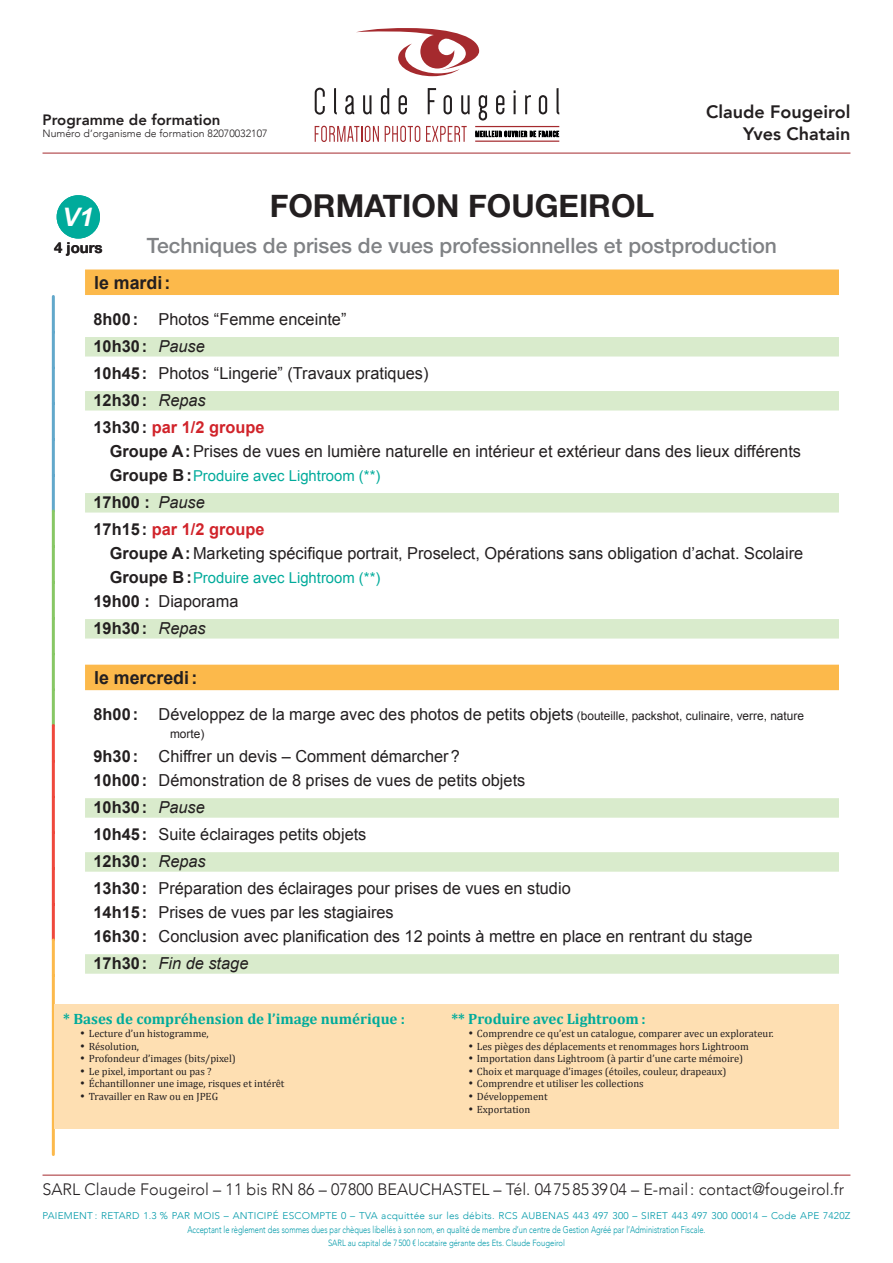
<style>
.page{position:relative;width:893px;height:1263px;background:#fff}
.page>*{position:absolute;margin:0;border:0;box-sizing:border-box;transform-origin:0 0}
.t1{font:700 31.5px "Helvetica Neue";color:#231f20}
._02-Vx{font:italic 700 25.5px "Arial";color:#fff}
.t2{font:500 21px "Helvetica Neue";color:#808285}
.t3{font:800 18px/21.6px "Avenir";color:#231f20;text-align:right}
.Jour{font:700 18px "Arial";color:#231f20}
._01-Heure___descript{font:16.5px "Arial";color:#231f20}
.t4{font:300 16.5px "Avenir";color:#231f20}
._01-Heure___Descript{font:700 16.5px "Arial";color:#231f20}
._01-Heure___descript-2{font:700 16.5px "Arial";color:#d1232a}
._01-Heure___Descript-2{font:italic 16.5px "Arial";color:#231f20}
._01-Heure___Descript-3{font:15px "Arial";color:#00ab9b}
._01-Titre{font:700 15px "Cambria";color:#00ab9b}
.t5{font:800 15px "Avenir";color:#231f20}
.t6{font:700 15px "Helvetica Neue";color:#231f20}
._01-Heure___descript-3{font:12px "Arial";color:#231f20}
.t7{font:10.5px "Cambria";color:#231f20}
.t8{font:300 10.5px "Avenir";color:#231f20}
.t9{font:300 9.75px/13.8px "Avenir";color:#0099a9;text-align:center}
.t10{font:300 9px "Avenir";color:#0099a9;scale:.85 1}
.s1{font-weight:700}
.s2{font-weight:400;font-style:italic}
.s3{color:#231f20}
.s4{font-weight:700;font-size:16.5px;color:#231f20}
.s5{font-size:12px}
.s6{font-weight:700;font-style:normal}
</style>
<div class="page">
<hr style="left:43px;top:153px;width:807px;height:1px;background:#a52a2e">
<hr style="left:43px;top:1175px;width:807px;height:1px;background:#a52a2e">
<svg style="left:52px;top:296px;width:3px;height:858px;background:#b8a178"></svg>
<div style="left:85px;top:269px;width:754px;height:26px;background:#fcb94b"></div>
<div style="left:85px;top:337px;width:754px;height:19px;background:#d9ebcc"></div>
<div style="left:85px;top:391px;width:754px;height:19px;background:#d9ebcc"></div>
<div style="left:85px;top:493px;width:754px;height:19px;background:#d9ebcc"></div>
<div style="left:85px;top:619px;width:754px;height:19px;background:#d9ebcc"></div>
<div style="left:85px;top:665px;width:754px;height:25px;background:#fcb94b"></div>
<div style="left:85px;top:798px;width:754px;height:20px;background:#d9ebcc"></div>
<div style="left:85px;top:852px;width:754px;height:20px;background:#d9ebcc"></div>
<div style="left:85px;top:954px;width:754px;height:20px;background:#d9ebcc"></div>
<div style="left:55px;top:1004px;width:784px;height:124px;background:#fedfb2"></div>
<div style="left:57px;top:195px;width:43px;height:44px;background:#00ab9b;border-radius:50%"></div>
<svg style="left:315px;top:88px;width:10px;height:27px"></svg>
<svg style="left:334px;top:88px;width:3px;height:26px"></svg>
<svg style="left:345px;top:95px;width:9px;height:19px"></svg>
<svg style="left:363px;top:95px;width:8px;height:19px"></svg>
<svg style="left:381px;top:88px;width:8px;height:26px"></svg>
<svg style="left:399px;top:95px;width:8px;height:19px"></svg>
<svg style="left:428px;top:88px;width:8px;height:26px"></svg>
<svg style="left:444px;top:95px;width:8px;height:19px"></svg>
<svg style="left:461px;top:95px;width:9px;height:19px"></svg>
<svg style="left:479px;top:95px;width:8px;height:26px"></svg>
<svg style="left:496px;top:95px;width:8px;height:19px"></svg>
<svg style="left:514px;top:90px;width:2px;height:24px"></svg>
<svg style="left:525px;top:95px;width:6px;height:19px"></svg>
<svg style="left:539px;top:95px;width:8px;height:19px"></svg>
<svg style="left:556px;top:88px;width:3px;height:26px"></svg>
<svg style="left:476px;top:130px;width:83px;height:8px"></svg>
<svg style="left:356px;top:28px;width:123px;height:48px"></svg>
<hr style="left:475px;top:141px;width:84px;height:1px;background:#a52a2e">
<hr style="left:475px;top:126px;width:84px;height:1px;background:#a52a2e">
<svg style="left:315px;top:126px;width:64px;height:16px"></svg>
<svg style="left:385px;top:126px;width:35px;height:16px"></svg>
<svg style="left:426px;top:126px;width:41px;height:16px"></svg>
<p class="t5" style="left:43px;top:108px;width:180px">Programme de formation</p>
<p class="t8" style="left:43px;top:127px;width:227px">Numéro d’organisme de formation 82070032107</p>
<p class="t3" style="left:706px;top:101px;width:146px">Claude Fougeirol<br>Yves Chatain</p>
<h1 class="t1" style="left:270px;top:181px;width:386px">FORMATION FOUGEIROL</h1>
<p class="t2" style="left:147px;top:229px;width:631px">Techniques de prises de vues professionnelles et postproduction</p>
<p class="Jour" style="left:94px;top:271px;width:78px">le mardi:</p>
<p class="_01-Heure___descript" style="left:94px;top:308px;width:254px"><span class="s1">8h00:</span> Photos “Femme enceinte”</p>
<p class="_01-Heure___Descript" style="left:94px;top:335px;width:113px">10h30: <span class="s2">Pause</span></p>
<p class="_01-Heure___descript" style="left:94px;top:362px;width:336px"><span class="s1">10h45:</span> Photos “Lingerie” (Travaux pratiques)</p>
<p class="_01-Heure___Descript" style="left:94px;top:389px;width:114px">12h30: <span class="s2">Repas</span></p>
<p class="_01-Heure___descript-2" style="left:94px;top:416px;width:172px"><span class="s3">13h30:</span> par 1/2 groupe</p>
<p class="_01-Heure___descript" style="left:110px;top:440px;width:693px"><span class="s1">Groupe A:</span>Prises de vues en lumière naturelle en intérieur et extérieur dans des lieux différents</p>
<p class="_01-Heure___Descript-3" style="left:110px;top:466px;width:272px"><span class="s4">Groupe B:</span>Produire avec Lightroom (**)</p>
<p class="_01-Heure___Descript" style="left:94px;top:491px;width:113px">17h00 : <span class="s2">Pause</span></p>
<p class="_01-Heure___descript-2" style="left:94px;top:518px;width:172px"><span class="s3">17h15:</span> par 1/2 groupe</p>
<p class="_01-Heure___descript" style="left:110px;top:542px;width:695px"><span class="s1">Groupe A:</span> Marketing spécifique portrait, Proselect, Opérations sans obligation d’achat. Scolaire</p>
<p class="_01-Heure___Descript-3" style="left:110px;top:568px;width:272px"><span class="s4">Groupe B:</span>Produire avec Lightroom (**)</p>
<p class="_01-Heure___descript" style="left:94px;top:590px;width:146px"><span class="s1">19h00 :</span> Diaporama</p>
<p class="_01-Heure___Descript" style="left:94px;top:617px;width:114px">19h30: <span class="s2">Repas</span></p>
<p class="Jour" style="left:94px;top:666px;width:105px">le mercredi:</p>
<p class="_01-Heure___descript" style="left:94px;top:703px;width:712px"><span class="s1">8h00:</span> Développez de la marge avec des photos de petits objets <span class="s5">(bouteille, packshot, culinaire, verre, nature</span></p>
<p class="_01-Heure___descript-3" style="left:170px;top:726px;width:36px">morte)</p>
<p class="_01-Heure___descript" style="left:94px;top:745px;width:368px"><span class="s1">9h30:</span> Chiffrer un devis – Comment démarcher?</p>
<p class="_01-Heure___descript" style="left:94px;top:769px;width:433px"><span class="s1">10h00:</span> Démonstration de 8 prises de vues de petits objets</p>
<p class="_01-Heure___Descript" style="left:94px;top:796px;width:113px">10h30: <span class="s2">Pause</span></p>
<p class="_01-Heure___descript" style="left:94px;top:823px;width:274px"><span class="s1">10h45:</span> Suite éclairages petits objets</p>
<p class="_01-Heure___Descript" style="left:94px;top:850px;width:114px">12h30: <span class="s2">Repas</span></p>
<p class="_01-Heure___descript" style="left:94px;top:877px;width:479px"><span class="s1">13h30:</span> Préparation des éclairages pour prises de vues en studio</p>
<p class="_01-Heure___descript" style="left:94px;top:901px;width:302px"><span class="s1">14h15:</span> Prises de vues par les stagiaires</p>
<p class="_01-Heure___descript" style="left:94px;top:925px;width:660px"><span class="s1">16h30:</span> Conclusion avec planification des 12 points à mettre en place en rentrant du stage</p>
<p class="_01-Heure___Descript-2" style="left:94px;top:953px;width:156px"><span class="s6">17h30:</span> Fin de stage</p>
<p class="_02-Vx" style="left:62px;top:200px;width:33px">V1</p>
<p class="t6" style="left:54px;top:236px;width:50px">4 jours</p>
<h2 class="_02-Vx" style="left:79px;top:200px;width:16px">2</h2>
<p class="_01-Titre" style="left:63px;top:1009px;width:343px">* Bases de compréhension de l’image numérique :</p>
<p class="t7" style="left:80px;top:1027px;width:130px">• Lecture d’un histogramme,</p>
<p class="t7" style="left:80px;top:1040px;width:60px">• Résolution,</p>
<p class="t7" style="left:80px;top:1052px;width:157px">• Profondeur d’images (bits/pixel)</p>
<p class="t7" style="left:80px;top:1065px;width:133px">• Le pixel, important ou pas ?</p>
<p class="t7" style="left:80px;top:1078px;width:206px">• Échantillonner une image, risques et intérêt</p>
<p class="t7" style="left:80px;top:1090px;width:139px">• Travailler en Raw ou en JPEG</p>
<p class="_01-Titre" style="left:451px;top:1009px;width:196px">** Produire avec Lightroom :</p>
<p class="t7" style="left:468px;top:1027px;width:307px">• Comprendre ce qu’est un catalogue, comparer avec un explorateur.</p>
<p class="t7" style="left:468px;top:1040px;width:282px">• Les pièges des déplacements et renommages hors Lightroom</p>
<p class="t7" style="left:468px;top:1052px;width:276px">• Importation dans Lightroom (à partir d’une carte mémoire)</p>
<p class="t7" style="left:468px;top:1065px;width:260px">• Choix et marquage d’images (étoiles, couleur, drapeaux)</p>
<p class="t7" style="left:468px;top:1078px;width:177px">• Comprendre et utiliser les collections</p>
<p class="t7" style="left:468px;top:1090px;width:81px">• Développement</p>
<p class="t7" style="left:468px;top:1103px;width:63px">• Exportation</p>
<p class="t4" style="left:43px;top:1179px;width:803px">SARL Claude Fougeirol – 11 bis RN 86 – 07800 BEAUCHASTEL – Tél. 0475853904 – E-mail: contact@fougeirol.fr</p>
<p class="t9" style="left:43px;top:1209px;width:809px">PAIEMENT : RETARD 1.3 % PAR MOIS – ANTICIPÉ ESCOMPTE 0 – TVA acquittée sur les débits. RCS AUBENAS 443 497 300 – SIRET 443 497 300 00014 – Code APE 7420Z<br>Acceptant le règlement des sommes dues par chèques libellés à son nom, en qualité de membre d’un centre de Gestion Agréé par l’Administration Fiscale.</p>
<p class="t10" style="left:328px;top:1237px;width:280px">SARL au capital de 7500 € locataire gérante des Ets. Claude Fougeirol</p>
</div>
